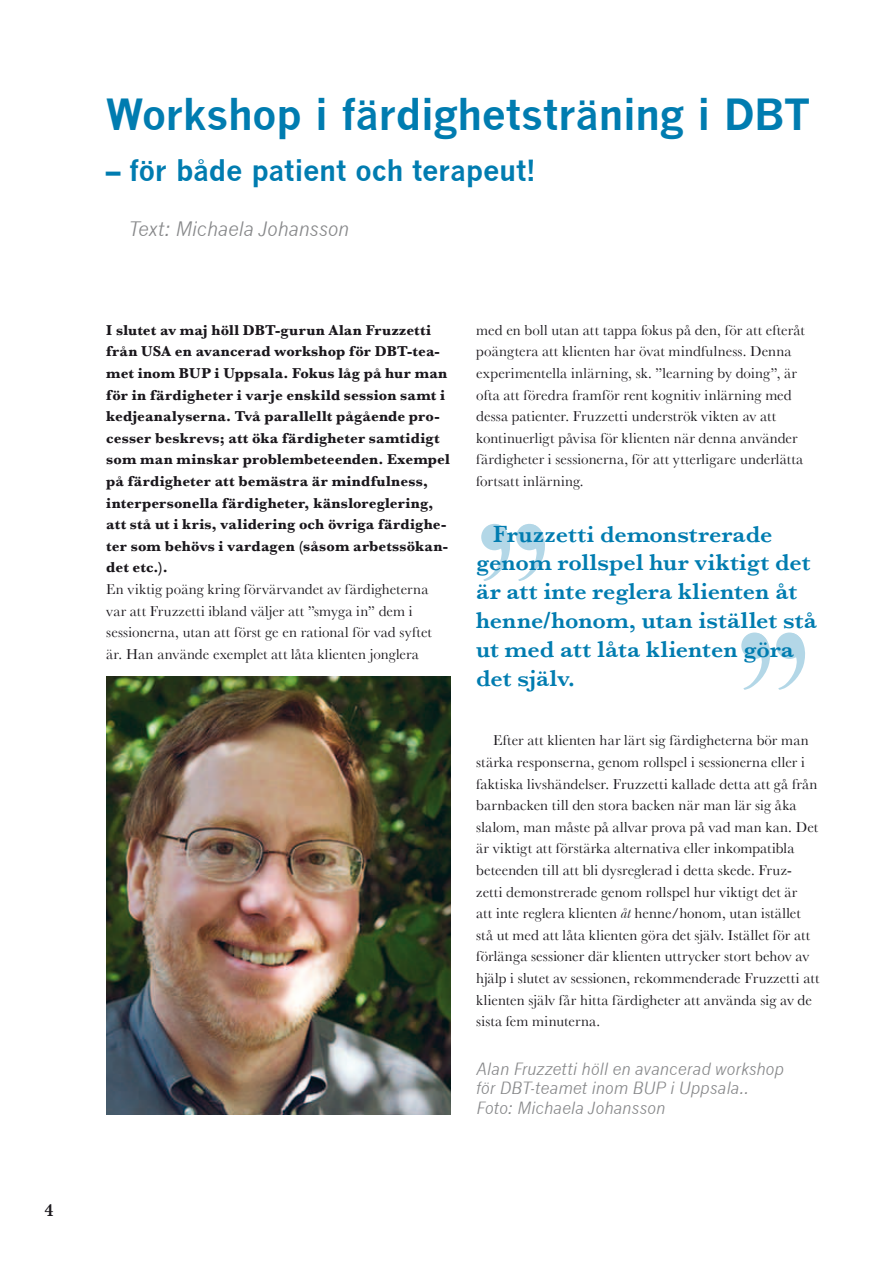
<style>
.page{position:relative;width:893px;height:1263px;background:#fff}
.page>*{position:absolute;margin:0;border:0;box-sizing:border-box;transform-origin:0 0}
.t1{font:700 42px "News Gothic";letter-spacing:-.01em;color:#007cb0}
.t2{font:700 28.5px "News Gothic";letter-spacing:-.01em;color:#007cb0}
.t3{font:600 24px/28.8px "Baskerville";letter-spacing:.005em;color:#007cb0}
.t4{font:italic 19.5px "News Gothic";letter-spacing:-.01em;color:#87888a}
.t5{font:600 18px "Baskerville";color:#1a171c}
.t6{font:italic 16.5px/19.8px "News Gothic";color:#87888a}
.t7{font:15px/21.6px "Baskerville";letter-spacing:.01em;color:#1a171c}
.t8{font:700 15px/21.6px "Baskerville";letter-spacing:.01em;color:#1a171c}
.s1{font-style:italic}
</style>
<div class="page">
<img style="left:106px;top:676px;width:345px;height:438px">
<svg style="left:481px;top:524px;width:27px;height:26px"></svg>
<svg style="left:516px;top:524px;width:27px;height:26px"></svg>
<svg style="left:483px;top:523px;width:27px;height:58px"></svg>
<svg style="left:518px;top:523px;width:27px;height:58px"></svg>
<svg style="left:741px;top:632px;width:27px;height:27px"></svg>
<svg style="left:776px;top:632px;width:27px;height:27px"></svg>
<svg style="left:743px;top:632px;width:28px;height:58px"></svg>
<svg style="left:778px;top:632px;width:27px;height:58px"></svg>
<p class="t5" style="left:45px;top:1200px;width:11px">4</p>
<h1 class="t1" style="left:106px;top:89px;width:706px">Workshop i färdighetsträning i DBT</h1>
<h2 class="t2" style="left:106px;top:153px;width:431px">– för både patient och terapeut!</h2>
<h3 class="t4" style="left:129px;top:217px;width:222px">Text: Michaela Johansson</h3>
<p class="t8" style="left:106px;top:319px;width:345px">I slutet av maj höll DBT-gurun Alan Fruzzetti från USA en avancerad workshop för DBT-tea&shy;met inom BUP i Uppsala. Fokus låg på hur man för in färdigheter i varje enskild session samt i kedjeanalyserna. Två parallellt pågående pro&shy;cesser beskrevs; att öka färdigheter samtidigt som man minskar problembeteenden. Exempel på färdigheter att bemästra är mindfulness, interpersonella färdigheter, känsloreglering, att stå ut i kris, validering och övriga färdighe&shy;ter som behövs i vardagen (såsom arbetssökan&shy;det etc.).</p>
<p class="t7" style="left:106px;top:578px;width:327px">En viktig poäng kring förvärvandet av färdigheterna var att Fruzzetti ibland väljer att ”smyga in” dem i sessionerna, utan att först ge en rational för vad syftet är. Han använde exemplet att låta klienten jonglera</p>
<p class="t7" style="left:476px;top:319px;width:330px">med en boll utan att tappa fokus på den, för att efteråt poängtera att klienten har övat mindfulness. Denna experimentella inlärning, sk. ”learning by doing”, är ofta att föredra framför rent kognitiv inlärning med dessa patienter. Fruzzetti underströk vikten av att kontinuerligt påvisa för klienten när denna använder färdigheter i sessionerna, för att ytterligare underlätta fortsatt inlärning.</p>
<h3 class="t3" style="left:476px;top:519px;width:342px;text-indent:17px">Fruzzetti demonstrerade genom rollspel hur viktigt det är att inte reglera klienten åt henne/honom, utan istället stå ut med att låta klienten göra det själv.</h3>
<p class="t7" style="left:476px;top:729px;width:345px;text-indent:17px">Efter att klienten har lärt sig färdigheterna bör man stärka responserna, genom rollspel i sessionerna eller i faktiska livshändelser. Fruzzetti kallade detta att gå från barnbacken till den stora backen när man lär sig åka slalom, man måste på allvar prova på vad man kan. Det är viktigt att förstärka alternativa eller inkompatibla beteenden till att bli dysreglerad i detta skede. Fruz&shy;zetti demonstrerade genom rollspel hur viktigt det är<br>att inte reglera klienten <span class="s1">åt</span> henne/honom, utan istället stå ut med att låta klienten göra det själv. Istället för att förlänga sessioner där klienten uttrycker stort behov av hjälp i slutet av sessionen, rekommenderade Fruzzetti att klienten själv får hitta färdigheter att använda sig av de sista fem minuterna.</p>
<p class="t6" style="left:476px;top:1058px;width:309px">Alan Fruzzetti höll en avancerad workshop för DBT-teamet inom BUP i Uppsala..<br>Foto: Michaela Johansson</p>
</div>
